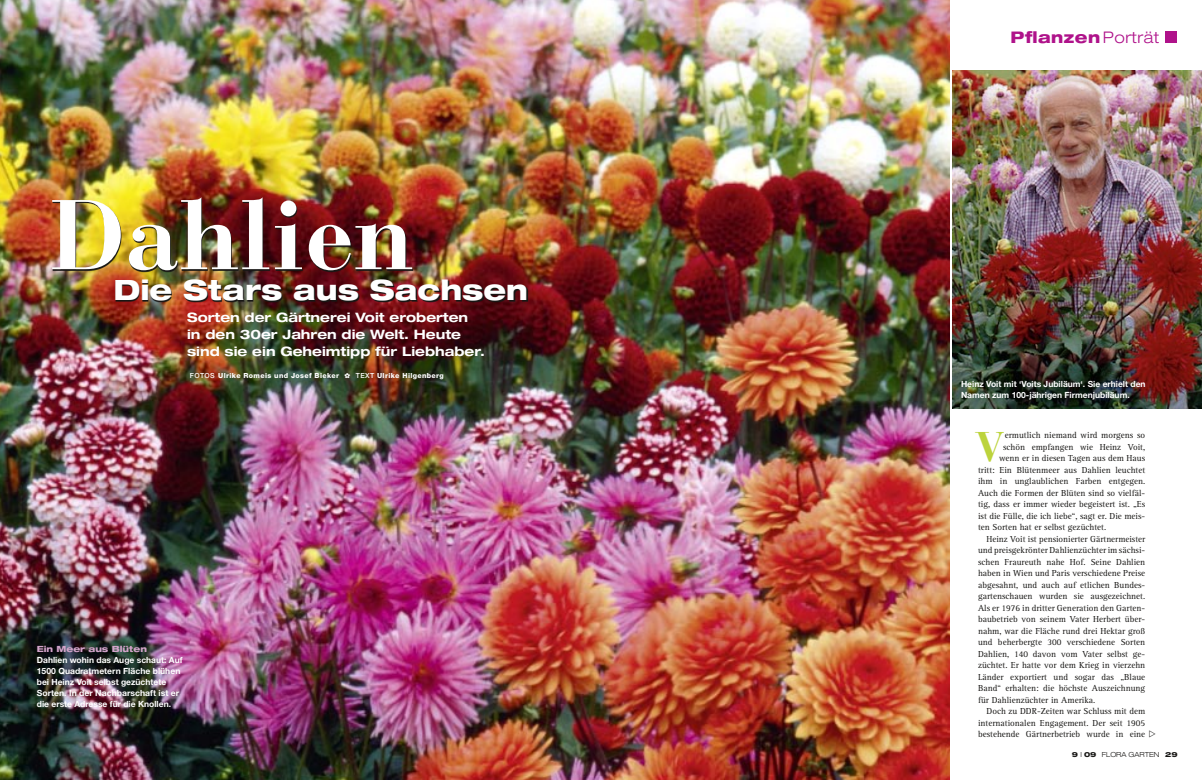
<style>
.page{position:relative;width:1202px;height:780px;background:#fff}
.page>*{position:absolute;margin:0;border:0;box-sizing:border-box;transform-origin:0 0}
._01_Head_Helvetica{font:700 98px "Bauer Bodoni LT";color:#fff}
._03c_LT_Ini_Bod_3zeilig{font:700 41.2px "Bauer Bodoni LT";color:#bcd33c}
._01_Head_Helvetica-2{font:800 expanded 28px "Helvetica Neue LT";color:#fff}
._01_Markette{font:800 expanded 16px "Helvetica Neue LT";letter-spacing:.03em;color:#af128a}
._02a_Vorspann_Helvetica_kursiv{font:700 expanded 13px/17px "Helvetica Neue LT";color:#fff}
._03_LT_ohne_Ini{font:9px/11.5px "Agfa Rotis Serif";color:#181715;text-align:justify}
._03c_LT_Ini_Bod_3zeilig-2{font:9px "Agfa Rotis Serif";color:#181715}
._04_BU_roman{font:700 8.5px/11px "Helvetica Neue LT";color:#fff}
._04_BU_roman-2{font:800 expanded 8.5px "Helvetica Neue LT";color:#d3a4ca}
.t1{font:800 7px "Helvetica Neue LT";letter-spacing:.05em;color:#fff}
.t2{font:300 expanded 7px "Helvetica Neue LT";color:#181715}
.t3{font:800 expanded 7px "Helvetica Neue LT";color:#181715}
.s1{font-weight:500}
.s2{font-weight:300}
.s3{font-weight:800}
</style>
<div class="page">
<img style="left:0;top:0;width:950px;height:780px">
<img style="left:952px;top:71px;width:250px;height:337px">
<div style="left:1165px;top:31px;width:11px;height:12px;background:#af128a"></div>
<img style="left:32px;top:176px;width:482px;height:121px">
<img style="left:108px;top:269px;width:458px;height:42px">
<p class="_01_Head_Helvetica" style="left:49px;top:176px;width:366px">Dahlien</p>
<p class="_01_Head_Helvetica-2" style="left:113px;top:272px;width:416px">Die Stars aus Sachsen</p>
<p class="_02a_Vorspann_Helvetica_kursiv" style="left:187px;top:308px;width:299px">Sorten der Gärtnerei Voit eroberten<br>in den 30er Jahren die Welt. Heute sind sie ein Geheimtipp für Liebhaber.</p>
<p class="t1" style="left:190px;top:371px;width:255px"><span class="s1">FOTOS</span> Ulrike Romeis und Josef Bieker ✿ <span class="s1">TEXT</span> Ulrike Hilgenberg</p>
<p class="_04_BU_roman-2" style="left:37px;top:643px;width:112px">Ein Meer aus Blüten</p>
<p class="_04_BU_roman" style="left:37px;top:654px;width:147px">Dahlien wohin das Auge schaut: Auf 1500 Quadratmetern Fläche blühen bei Heinz Voit selbst gezüchtete Sorten. In der Nachbarschaft ist er die erste Adresse für die Knollen.</p>
<p class="_01_Markette" style="left:1011px;top:27px;width:150px">Pflanzen <span class="s2">Porträt</span></p>
<p class="_04_BU_roman" style="left:961px;top:378px;width:186px">Heinz Voit mit ‘Voits Jubiläum‘. Sie erhielt den<br>Namen zum 100-jährigen Firmenjubiläum.</p>
<p class="_03c_LT_Ini_Bod_3zeilig" style="left:975px;top:422px;width:31px">V</p>
<p class="_03c_LT_Ini_Bod_3zeilig-2" style="left:1005px;top:430px;width:142px">ermutlich niemand wird morgens so</p>
<p class="_03c_LT_Ini_Bod_3zeilig-2" style="left:1003px;top:441px;width:144px">schön empfangen wie Heinz Voit,</p>
<p class="_03c_LT_Ini_Bod_3zeilig-2" style="left:999px;top:453px;width:148px">wenn er in diesen Tagen aus dem Haus</p>
<p class="_03c_LT_Ini_Bod_3zeilig-2" style="left:978px;top:464px;width:169px">tritt: Ein Blütenmeer aus Dahlien leuchtet</p>
<p class="_03c_LT_Ini_Bod_3zeilig-2" style="left:978px;top:476px;width:169px">ihm in unglaublichen Farben entgegen.</p>
<p class="_03c_LT_Ini_Bod_3zeilig-2" style="left:978px;top:487px;width:169px">Auch die Formen der Blüten sind so vielfäl-</p>
<p class="_03c_LT_Ini_Bod_3zeilig-2" style="left:978px;top:499px;width:169px">tig, dass er immer wieder begeistert ist. „Es</p>
<p class="_03c_LT_Ini_Bod_3zeilig-2" style="left:978px;top:510px;width:169px">ist die Fülle, die ich liebe“, sagt er. Die meis-</p>
<p class="_03c_LT_Ini_Bod_3zeilig-2" style="left:978px;top:522px;width:130px">ten Sorten hat er selbst gezüchtet.</p>
<p class="_03_LT_ohne_Ini" style="left:978px;top:533px;width:169px;text-indent:9px">Heinz Voit ist pensionierter Gärtnermeister und preisgekrönter Dahlienzüchter im sächsi&shy;schen Fraureuth nahe Hof. Seine Dahlien haben in Wien und Paris verschiedene Preise abgesahnt, und auch auf etlichen Bundes&shy;gartenschauen wurden sie ausgezeichnet.<br>Als er 1976 in dritter Generation den Garten&shy;baubetrieb von seinem Vater Herbert über&shy;nahm, war die Fläche rund drei Hektar groß und beherbergte 300 verschiedene Sorten Dahlien, 140 davon vom Vater selbst ge&shy;züchtet. Er hatte vor dem Krieg in vierzehn Länder exportiert und sogar das „Blaue Band“ erhalten: die höchste Auszeichnung für Dahlienzüchter in Amerika.</p>
<p class="_03_LT_ohne_Ini" style="left:978px;top:705px;width:169px;text-indent:9px">Doch zu DDR-Zeiten war Schluss mit dem internationalen Engagement. Der seit 1905 bestehende Gärtnerbetrieb wurde in eine</p>
<p class="t2" style="left:1072px;top:750px;width:89px"><span class="s3">9</span> I <span class="s3">09</span> FLORA GARTEN</p>
<p class="t3" style="left:1165px;top:750px;width:14px">29</p>
</div>
